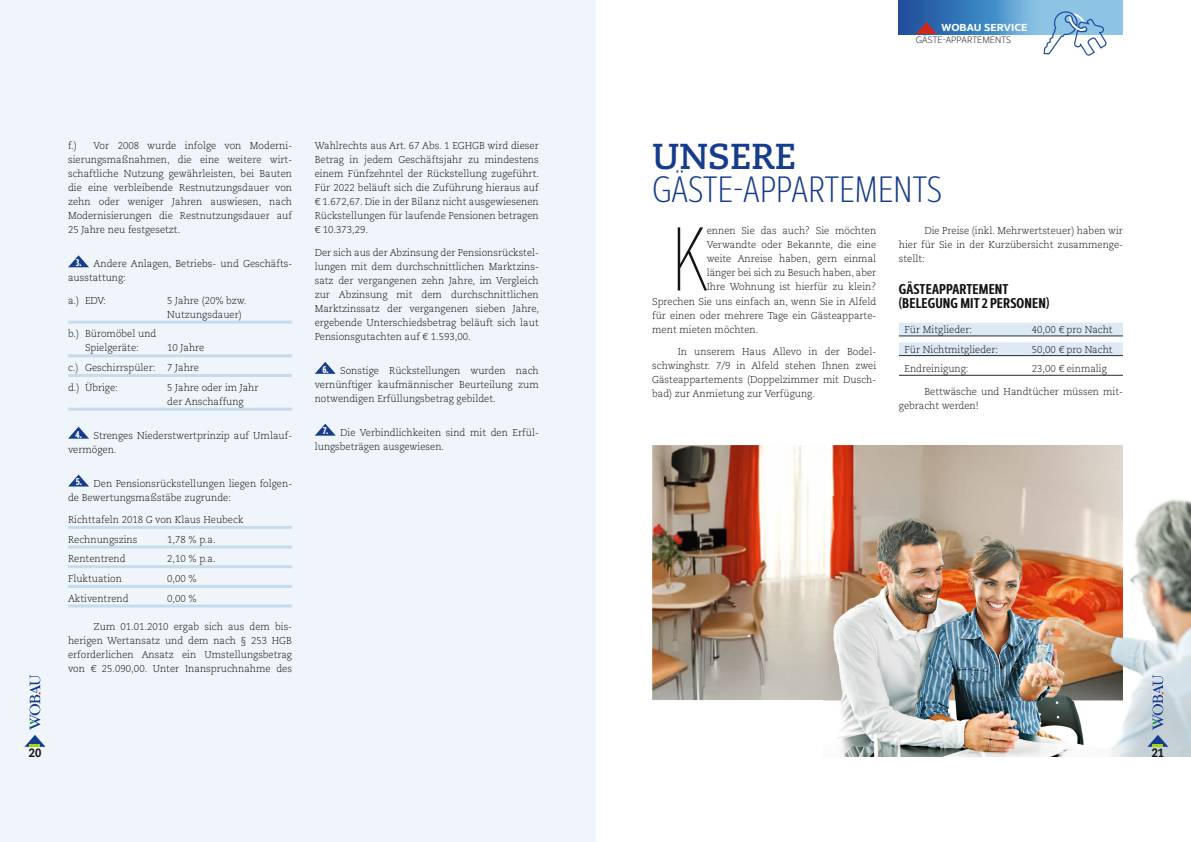
<style>
.page{position:relative;width:1191px;height:842px;background:#fff}
.page>*{position:absolute;margin:0;border:0;box-sizing:border-box;transform-origin:0 0}
.t1{font:88.9px "Interval Next Condensed Ultra Li";color:#131413;scale:.96 1}
.t2{font:300 36px "Interval Next Cond";letter-spacing:.01em;color:#163c8d}
.t3{font:700 36px "Caecilia LT Pro 75";color:#163c8d}
.t4{font:700 14px/14px "Interval Next Cond";letter-spacing:.01em;color:#131413}
.t5{font:800 12px "Caecilia LT Pro 85";color:#131413;scale:.88 1}
.t6{font:300 10px/14px "Caecilia LT Pro 45";color:#131413;scale:.96 1}
.t7{font:700 10px "Interval Next Wide";letter-spacing:.01em;color:#fff}
.t8{font:9px "Interval Next Li";letter-spacing:.01em;color:#131413}
.s1{font-family:"Interval Next Cond";font-weight:900;color:#fff}
</style>
<div class="page">
<div style="left:0;top:0;width:595px;height:842px;background:#eff5fb"></div>
<hr style="left:68px;top:321px;width:224px;height:3px;background:#c4dcee">
<hr style="left:68px;top:354px;width:224px;height:3px;background:#c4dcee">
<hr style="left:68px;top:374px;width:224px;height:3px;background:#c4dcee">
<hr style="left:68px;top:408px;width:224px;height:3px;background:#c4dcee">
<hr style="left:68px;top:526px;width:224px;height:3px;background:#c4dcee">
<hr style="left:68px;top:545px;width:224px;height:3px;background:#c4dcee">
<hr style="left:68px;top:565px;width:224px;height:3px;background:#c4dcee">
<hr style="left:68px;top:585px;width:224px;height:3px;background:#c4dcee">
<hr style="left:68px;top:604px;width:224px;height:3px;background:#c4dcee">
<svg style="left:68px;top:255px;width:21px;height:12px"></svg>
<svg style="left:68px;top:427px;width:21px;height:12px"></svg>
<svg style="left:68px;top:474px;width:21px;height:12px"></svg>
<svg style="left:315px;top:362px;width:21px;height:12px"></svg>
<svg style="left:315px;top:424px;width:21px;height:12px"></svg>
<svg style="left:899px;top:0;width:224px;height:34px;background:#4b8ac3"></svg>
<svg style="left:916px;top:22px;width:21px;height:12px"></svg>
<img style="left:652px;top:445px;width:201px;height:255px">
<img style="left:853px;top:445px;width:270px;height:52px">
<img style="left:1130px;top:499px;width:61px;height:128px">
<img style="left:1091px;top:627px;width:100px;height:130px">
<img style="left:823px;top:700px;width:268px;height:57px">
<img style="left:823px;top:497px;width:300px;height:203px">
<div style="left:899px;top:323px;width:224px;height:13px;background:#ddeaf6"></div>
<hr style="left:899px;top:336px;width:224px;height:1px;background:#1e2c30">
<div style="left:899px;top:342px;width:224px;height:13px;background:#ddeaf6"></div>
<hr style="left:899px;top:355px;width:224px;height:1px;background:#1e2c30">
<hr style="left:899px;top:375px;width:224px;height:1px;background:#1e2c30">
<svg style="left:1042px;top:0;width:66px;height:56px"></svg>
<svg style="left:24px;top:675px;width:21px;height:72px"></svg>
<svg style="left:1147px;top:675px;width:21px;height:72px;background:#a6b9c7"></svg>
<p class="t6" style="left:68px;top:139px;width:11px">f.)</p>
<p class="t6" style="left:68px;top:139px;width:235px;text-align:justify;text-indent:26px">Vor 2008 wurde infolge von Moderni&shy;sierungsmaßnahmen, die eine weitere wirt&shy;schaftliche Nutzung gewährleisten, bei Bauten die eine verbleibende Restnutzungsdauer von zehn oder weniger Jahren auswiesen, nach Modernisierungen die Restnutzungsdauer auf 25 Jahre neu festgesetzt.</p>
<p class="t6" style="left:68px;top:257px;width:235px;text-indent:8px"><span class="s1">3.</span> Andere Anlagen, Betriebs- und Geschäfts&shy;ausstattung:</p>
<p class="t6" style="left:68px;top:293px;width:41px">a.) EDV:</p>
<p class="t6" style="left:167px;top:293px;width:84px">5 Jahre (20% bzw.<br>Nutzungsdauer)</p>
<p class="t6" style="left:68px;top:327px;width:94px;text-align:center">b.) Büromöbel und<br>Spielgeräte:</p>
<p class="t6" style="left:68px;top:338px;width:143px;line-height:19.7px;text-indent:99px">10 Jahre c.) Geschirrspüler: 7 Jahre d.) Übrige:</p>
<p class="t6" style="left:167px;top:380px;width:97px">5 Jahre oder im Jahr der Anschaffung</p>
<p class="t6" style="left:68px;top:428px;width:235px;text-indent:7px"><span class="s1">4.</span> Strenges Niederstwertprinzip auf Umlauf&shy;vermögen.</p>
<p class="t6" style="left:68px;top:476px;width:235px;text-indent:8px"><span class="s1">5.</span> Den Pensionsrückstellungen liegen folgen&shy;de Bewertungsmaßstäbe zugrunde:</p>
<p class="t6" style="left:68px;top:509px;width:184px;line-height:19.7px">Richttafeln 2018 G von Klaus Heubeck<br>Rechnungszins</p>
<p class="t6" style="left:167px;top:532px;width:52px">1,78 % p.a.</p>
<p class="t6" style="left:68px;top:552px;width:62px">Rententrend</p>
<p class="t6" style="left:167px;top:552px;width:52px">2,10 % p.a.</p>
<p class="t6" style="left:68px;top:571px;width:58px">Fluktuation</p>
<p class="t6" style="left:167px;top:571px;width:32px">0,00 %</p>
<p class="t6" style="left:68px;top:591px;width:65px">Aktiventrend</p>
<p class="t6" style="left:167px;top:591px;width:32px">0,00 %</p>
<p class="t6" style="left:68px;top:619px;width:235px;text-align:justify;text-indent:26px">Zum 01.01.2010 ergab sich aus dem bis&shy;herigen Wertansatz und dem nach § 253 HGB erforderlichen Ansatz ein Umstellungsbetrag von € 25.090,00. Unter Inanspruchnahme des</p>
<p class="t6" style="left:315px;top:139px;width:235px;text-align:justify">Wahlrechts aus Art. 67 Abs. 1 EGHGB wird dieser Betrag in jedem Geschäftsjahr zu mindestens einem Fünfzehntel der Rückstellung zugeführt.<br>Für 2022 beläuft sich die Zuführung hieraus auf € 1.672,67. Die in der Bilanz nicht ausgewiesenen Rückstellungen für laufende Pensionen betragen € 10.373,29.</p>
<p class="t6" style="left:315px;top:245px;width:235px;text-align:justify">Der sich aus der Abzinsung der Pensionsrückstel&shy;lungen mit dem durchschnittlichen Marktzins&shy;satz der vergangenen zehn Jahre, im Vergleich zur Abzinsung mit dem durchschnittlichen Marktzinssatz der vergangenen sieben Jahre, ergebende Unterschiedsbetrag beläuft sich laut Pensionsgutachten auf € 1.593,00.</p>
<p class="t6" style="left:315px;top:363px;width:235px;text-align:justify;text-indent:8px"><span class="s1">6.</span> Sonstige Rückstellungen wurden nach vernünftiger kaufmännischer Beurteilung zum notwendigen Erfüllungsbetrag gebildet.</p>
<p class="t6" style="left:315px;top:425px;width:235px;text-indent:8px"><span class="s1">7.</span> Die Verbindlichkeiten sind mit den Erfül&shy;lungsbeträgen ausgewiesen.</p>
<p class="t7" style="left:941px;top:20px;width:88px">WOBAU SERVICE</p>
<p class="t8" style="left:916px;top:34px;width:96px">GÄSTE-APPARTEMENTS</p>
<h2 class="t3" style="left:652px;top:132px;width:145px">UNSERE</h2>
<h2 class="t2" style="left:652px;top:165px;width:291px">GÄSTE-APPARTEMENTS</h2>
<p class="t6" style="left:899px;top:224px;width:235px;text-align:justify;text-indent:26px">Die Preise (inkl. Mehrwertsteuer) haben wir hier für Sie in der Kurzübersicht zusammenge&shy;stellt:</p>
<h3 class="t4" style="left:899px;top:280px;width:152px">GÄSTEAPPARTEMENT (BELEGUNG MIT 2 PERSONEN)</h3>
<p class="t6" style="left:904px;top:322px;width:72px">Für Mitglieder:</p>
<p class="t6" style="left:1032px;top:322px;width:86px">40,00 € pro Nacht</p>
<p class="t6" style="left:904px;top:342px;width:99px">Für Nichtmitglieder:</p>
<p class="t6" style="left:1032px;top:342px;width:86px">50,00 € pro Nacht</p>
<p class="t6" style="left:904px;top:362px;width:68px">Endreinigung:</p>
<p class="t6" style="left:1032px;top:362px;width:80px">23,00 € einmalig</p>
<p class="t6" style="left:899px;top:384px;width:235px;text-indent:26px">Bettwäsche und Handtücher müssen mit&shy;gebracht werden!</p>
<h1 class="t1" style="left:671px;top:198px;width:38px">K</h1>
<p class="t6" style="left:706px;top:224px;width:178px">ennen Sie das auch? Sie möchten</p>
<p class="t6" style="left:706px;top:238px;width:178px">Verwandte oder Bekannte, die eine</p>
<p class="t6" style="left:706px;top:252px;width:178px">weite Anreise haben, gern einmal</p>
<p class="t6" style="left:706px;top:266px;width:178px">länger bei sich zu Besuch haben, aber</p>
<p class="t6" style="left:706px;top:280px;width:178px">Ihre Wohnung ist hierfür zu klein?</p>
<p class="t6" style="left:652px;top:294px;width:235px">Sprechen Sie uns einfach an, wenn Sie in Alfeld</p>
<p class="t6" style="left:652px;top:308px;width:235px">für einen oder mehrere Tage ein Gästeapparte-</p>
<p class="t6" style="left:652px;top:322px;width:112px">ment mieten möchten.</p>
<p class="t6" style="left:652px;top:344px;width:235px;text-align:justify;text-indent:26px">In unserem Haus Allevo in der Bodel&shy;schwinghstr. 7/9 in Alfeld stehen Ihnen zwei Gästeappartements (Doppelzimmer mit Dusch&shy;bad) zur Anmietung zur Verfügung.</p>
<p class="t5" style="left:29px;top:744px;width:16px">20</p>
<p class="t5" style="left:1151px;top:744px;width:16px">21</p>
</div>
